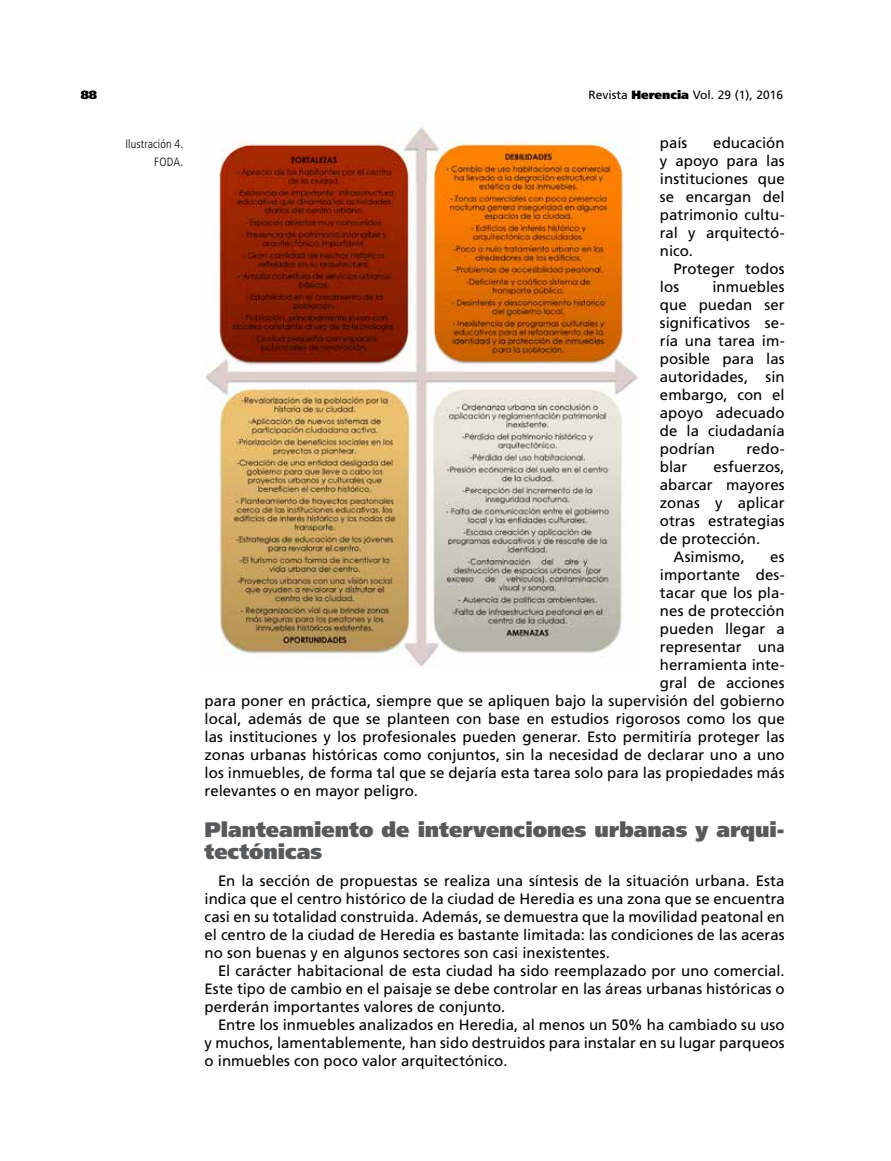
<style>
.page{position:relative;width:891px;height:1161px;background:#fff}
.page>*{position:absolute;margin:0;border:0;box-sizing:border-box;transform-origin:0 0}
.t1{font:900 21px/22.5px "Frutiger";color:#58595b}
.t2{font:15px/18px "Frutiger";letter-spacing:.005em;color:#000;text-align:justify}
.t3{font:12px "Frutiger";color:#000}
.t4{font:300 condensed 12px/18px "Frutiger";letter-spacing:.01em;color:#000;text-align:right}
.t5{font:900 12px "Frutiger";color:#000}
.s1{font-weight:900}
</style>
<div class="page">
<img style="left:205px;top:127px;width:433px;height:539px">
<p class="t5" style="left:81px;top:87px;width:18px">88</p>
<p class="t3" style="left:588px;top:88px;width:196px">Revista <span class="s1">Herencia</span> Vol. 29 (1), 2016</p>
<p class="t4" style="left:125px;top:136px;width:59px">Ilustración 4.<br>FODA.</p>
<p class="t2" style="left:660px;top:134px;width:126px;text-indent:53px">educación y apoyo para las instituciones que se encargan del patrimonio cultu&shy;ral y arquitectó&shy;nico.</p>
<p class="t2" style="left:660px;top:260px;width:126px;text-indent:14px">Proteger todos los</p>
<p class="t2" style="left:660px;top:134px;width:29px">país</p>
<p class="t2" style="left:660px;top:278px;width:126px;text-indent:53px">inmuebles que puedan ser significativos se&shy;ría una tarea im&shy;posible para las autoridades, sin embargo, con el apoyo adecuado de la ciudadanía podrían</p>
<p class="t2" style="left:746px;top:440px;width:40px">redo-</p>
<p class="t2" style="left:660px;top:458px;width:29px">blar</p>
<p class="t2" style="left:714px;top:458px;width:73px">esfuerzos,</p>
<p class="t2" style="left:660px;top:476px;width:126px">abarcar mayores</p>
<p class="t2" style="left:660px;top:494px;width:126px">zonas y aplicar</p>
<p class="t2" style="left:660px;top:512px;width:126px">otras estrategias</p>
<p class="t2" style="left:660px;top:530px;width:102px">de protección.</p>
<p class="t2" style="left:673px;top:548px;width:73px">Asimismo,</p>
<p class="t2" style="left:770px;top:548px;width:16px">es</p>
<p class="t2" style="left:660px;top:566px;width:126px">importante des-</p>
<p class="t2" style="left:660px;top:584px;width:126px">tacar que los pla-</p>
<p class="t2" style="left:660px;top:602px;width:126px">nes de protección</p>
<p class="t2" style="left:660px;top:620px;width:126px">pueden llegar a</p>
<p class="t2" style="left:660px;top:638px;width:126px">representar una</p>
<p class="t2" style="left:660px;top:656px;width:126px">herramienta inte-</p>
<p class="t2" style="left:660px;top:674px;width:126px">gral de acciones</p>
<p class="t2" style="left:205px;top:692px;width:582px">para poner en práctica, siempre que se apliquen bajo la supervisión del gobierno</p>
<p class="t2" style="left:205px;top:710px;width:582px">local, además de que se planteen con base en estudios rigorosos como los que</p>
<p class="t2" style="left:205px;top:728px;width:582px">las instituciones y los profesionales pueden generar. Esto permitiría proteger las</p>
<p class="t2" style="left:205px;top:746px;width:582px">zonas urbanas históricas como conjuntos, sin la necesidad de declarar uno a uno</p>
<p class="t2" style="left:205px;top:764px;width:582px">los inmuebles, de forma tal que se dejaría esta tarea solo para las propiedades más</p>
<p class="t2" style="left:205px;top:782px;width:215px">relevantes o en mayor peligro.</p>
<h1 class="t1" style="left:205px;top:818px;width:582px">Planteamiento de intervenciones urbanas y arqui&shy;tectónicas</h1>
<p class="t2" style="left:205px;top:872px;width:582px;text-indent:14px">En la sección de propuestas se realiza una síntesis de la situación urbana. Esta indica que el centro histórico de la ciudad de Heredia es una zona que se encuentra casi en su totalidad construida. Además, se demuestra que la movilidad peatonal en el centro de la ciudad de Heredia es bastante limitada: las condiciones de las aceras no son buenas y en algunos sectores son casi inexistentes.</p>
<p class="t2" style="left:205px;top:962px;width:582px;text-indent:14px">El carácter habitacional de esta ciudad ha sido reemplazado por uno comercial.<br>Este tipo de cambio en el paisaje se debe controlar en las áreas urbanas históricas o perderán importantes valores de conjunto.</p>
<p class="t2" style="left:205px;top:1016px;width:582px;text-indent:14px">Entre los inmuebles analizados en Heredia, al menos un 50% ha cambiado su uso y muchos, lamentablemente, han sido destruidos para instalar en su lugar parqueos o inmuebles con poco valor arquitectónico.</p>
</div>
